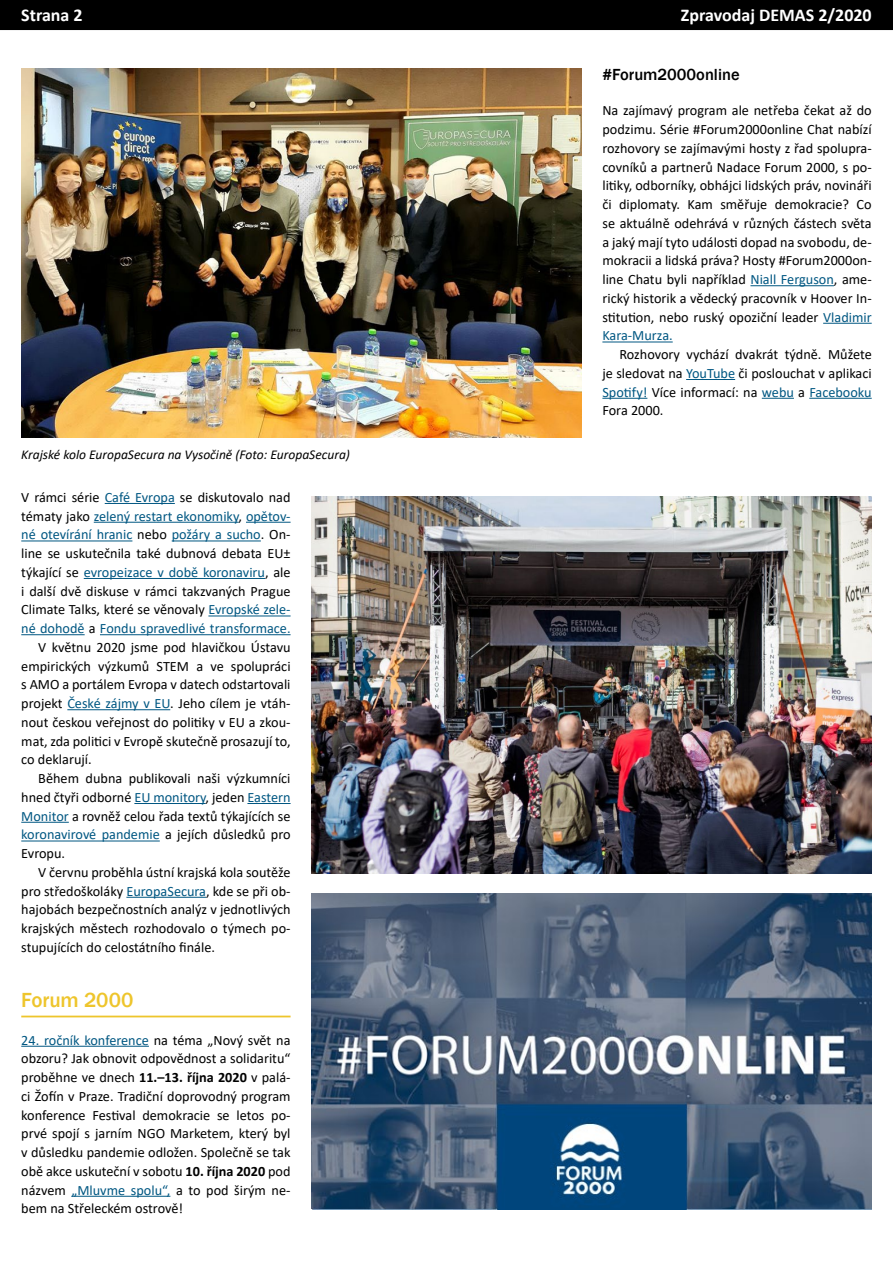
<style>
.page{position:relative;width:893px;height:1263px;background:#fff}
.page>*{position:absolute;margin:0;border:0;box-sizing:border-box;transform-origin:0 0}
.t1{font:500 21px "Franklin Gothic";letter-spacing:-.005em;color:#eec52c}
.t2{font:700 18px "Calibri";color:#fff}
.t3{font:500 16.5px "Franklin Gothic";color:#000}
.t4{font:14.25px/18.8px "Calibri";color:#000;text-align:justify}
.t5{font:14.25px "Calibri";color:#015782}
.t6{font:italic 13.5px "Calibri";color:#000}
.s1{color:#015782}
.s2{color:#000}
.s3{font-weight:700}
</style>
<div class="page">
<div style="left:1px;top:1px;width:891px;height:28px;background:#000"></div>
<div style="left:0;top:0;width:893px;height:30px;border:2px solid #000"></div>
<hr style="left:105px;top:503px;width:70px;height:1px;background:#015782">
<hr style="left:94px;top:522px;width:145px;height:1px;background:#015782">
<hr style="left:246px;top:522px;width:45px;height:1px;background:#015782">
<hr style="left:21px;top:540px;width:111px;height:1px;background:#015782">
<hr style="left:172px;top:540px;width:89px;height:1px;background:#015782">
<hr style="left:84px;top:578px;width:181px;height:1px;background:#015782">
<hr style="left:208px;top:615px;width:83px;height:1px;background:#015782">
<hr style="left:21px;top:634px;width:64px;height:1px;background:#015782">
<hr style="left:100px;top:634px;width:191px;height:1px;background:#015782">
<hr style="left:67px;top:709px;width:103px;height:1px;background:#015782">
<hr style="left:134px;top:803px;width:72px;height:1px;background:#015782">
<hr style="left:247px;top:803px;width:44px;height:1px;background:#015782">
<hr style="left:21px;top:822px;width:48px;height:1px;background:#015782">
<hr style="left:21px;top:840px;width:139px;height:1px;background:#015782">
<hr style="left:126px;top:897px;width:80px;height:1px;background:#015782">
<hr style="left:21px;top:1015px;width:270px;height:2px;background:#eec52c">
<hr style="left:21px;top:1046px;width:128px;height:1px;background:#015782">
<hr style="left:71px;top:1196px;width:99px;height:1px;background:#015782">
<hr style="left:750px;top:285px;width:84px;height:1px;background:#015782">
<hr style="left:823px;top:323px;width:49px;height:1px;background:#015782">
<hr style="left:602px;top:341px;width:71px;height:1px;background:#015782">
<hr style="left:686px;top:379px;width:49px;height:1px;background:#015782">
<hr style="left:602px;top:398px;width:45px;height:1px;background:#015782">
<hr style="left:762px;top:398px;width:32px;height:1px;background:#015782">
<hr style="left:809px;top:398px;width:63px;height:1px;background:#015782">
<img style="left:21px;top:68px;width:560px;height:369px">
<img style="left:312px;top:496px;width:560px;height:378px">
<img style="left:312px;top:893px;width:560px;height:317px">
<p class="t2" style="left:21px;top:3px;width:63px">Strana 2</p>
<p class="t2" style="left:681px;top:3px;width:192px">Zpravodaj DEMAS 2/2020</p>
<p class="t6" style="left:21px;top:445px;width:330px">Krajské kolo EuropaSecura na Vysočině (Foto: EuropaSecura)</p>
<p class="t4" style="left:21px;top:487px;width:271px">V rámci série <span class="s1">Café Evropa</span> se diskutovalo nad</p>
<p class="t5" style="left:21px;top:506px;width:271px"><span class="s2">tématy jako</span> zelený restart ekonomiky<span class="s2">,</span> opětov-</p>
<p class="t5" style="left:21px;top:525px;width:271px">né otevírání hranic <span class="s2">nebo</span> požáry a sucho<span class="s2">. On-</span></p>
<p class="t4" style="left:21px;top:544px;width:271px">line se uskutečnila také dubnová debata EU±</p>
<p class="t5" style="left:21px;top:562px;width:271px"><span class="s2">týkající se</span> evropeizace v době koronaviru<span class="s2">, ale</span></p>
<p class="t4" style="left:21px;top:581px;width:271px">i další dvě diskuse v rámci takzvaných Prague</p>
<p class="t4" style="left:21px;top:600px;width:270px">Climate Talks, které se věnovaly <span class="s1">Evropské zele-</span></p>
<p class="t5" style="left:21px;top:618px;width:271px">né dohodě <span class="s2">a</span> Fondu spravedlivé transformace.</p>
<p class="t4" style="left:38px;top:637px;width:254px">V květnu 2020 jsme pod hlavičkou Ústavu</p>
<p class="t4" style="left:21px;top:656px;width:271px">empirických výzkumů STEM a ve spolupráci</p>
<p class="t4" style="left:21px;top:675px;width:271px">s AMO a portálem Evropa v datech odstartovali</p>
<p class="t4" style="left:21px;top:694px;width:271px">projekt <span class="s1">České zájmy v EU</span>. Jeho cílem je vtáh-</p>
<p class="t4" style="left:21px;top:712px;width:271px">nout českou veřejnost do politiky v EU a zkou-</p>
<p class="t4" style="left:21px;top:731px;width:271px">mat, zda politici v Evropě skutečně prosazují to,</p>
<p class="t4" style="left:21px;top:750px;width:72px">co deklarují.</p>
<p class="t4" style="left:38px;top:769px;width:254px">Během dubna publikovali naši výzkumníci</p>
<p class="t4" style="left:21px;top:787px;width:271px">hned čtyři odborné <span class="s1">EU monitory</span>, jeden <span class="s1">Eastern</span></p>
<p class="t4" style="left:21px;top:806px;width:271px"><span class="s1">Monitor</span> a rovněž celou řada textů týkajících se</p>
<p class="t5" style="left:21px;top:825px;width:271px">koronavirové pandemie <span class="s2">a jejích důsledků pro</span></p>
<p class="t4" style="left:21px;top:844px;width:45px">Evropu.</p>
<p class="t4" style="left:38px;top:862px;width:254px">V červnu proběhla ústní krajská kola soutěže</p>
<p class="t4" style="left:21px;top:881px;width:271px">pro středoškoláky <span class="s1">EuropaSecura</span>, kde se při ob-</p>
<p class="t4" style="left:21px;top:900px;width:271px">hajobách bezpečnostních analýz v jednotlivých</p>
<p class="t4" style="left:21px;top:919px;width:271px">krajských městech rozhodovalo o týmech po-</p>
<p class="t4" style="left:21px;top:937px;width:195px">stupujících do celostátního finále.</p>
<h1 class="t1" style="left:21px;top:987px;width:114px">Forum 2000</h1>
<p class="t4" style="left:21px;top:1030px;width:271px"><span class="s1">24. ročník konference</span> na téma „Nový svět na obzoru? Jak obnovit odpovědnost a solidaritu“ proběhne ve dnech <span class="s3">11.–13. října 2020</span> v palá&shy;ci Žofín v Praze. Tradiční doprovodný program konference Festival demokracie se letos po&shy;prvé spojí s jarním NGO Marketem, který byl v důsledku pandemie odložen. Společně se tak obě akce uskuteční v sobotu <span class="s3">10. října 2020</span> pod názvem <span class="s1">„Mluvme spolu“,</span> a to pod širým ne&shy;bem na Střeleckém ostrově!</p>
<p class="t3" style="left:602px;top:64px;width:139px">#Forum2000online</p>
<p class="t4" style="left:602px;top:101px;width:271px">Na zajímavý program ale netřeba čekat až do podzimu. Série #Forum2000online Chat nabízí rozhovory se zajímavými hosty z řad spolupra&shy;covníků a partnerů Nadace Forum 2000, s po&shy;litiky, odborníky, obhájci lidských práv, novináři či diplomaty. Kam směřuje demokracie? Co se aktuálně odehrává v různých částech světa a jaký mají tyto události dopad na svobodu, de&shy;mokracii a lidská práva? Hosty #Forum2000on&shy;line Chatu byli například <span class="s1">Niall Ferguson</span>, ame&shy;rický historik a vědecký pracovník v Hoover In&shy;stitution, nebo ruský opoziční leader <span class="s1">Vladimir Kara-Murza.</span></p>
<p class="t4" style="left:602px;top:345px;width:271px;text-indent:17px">Rozhovory vychází dvakrát týdně. Můžete je sledovat na <span class="s1">YouTube</span> či poslouchat v aplikaci <span class="s1">Spotify!</span> Více informací: na <span class="s1">webu</span> a <span class="s1">Facebooku </span>Fora 2000.</p>
</div>
